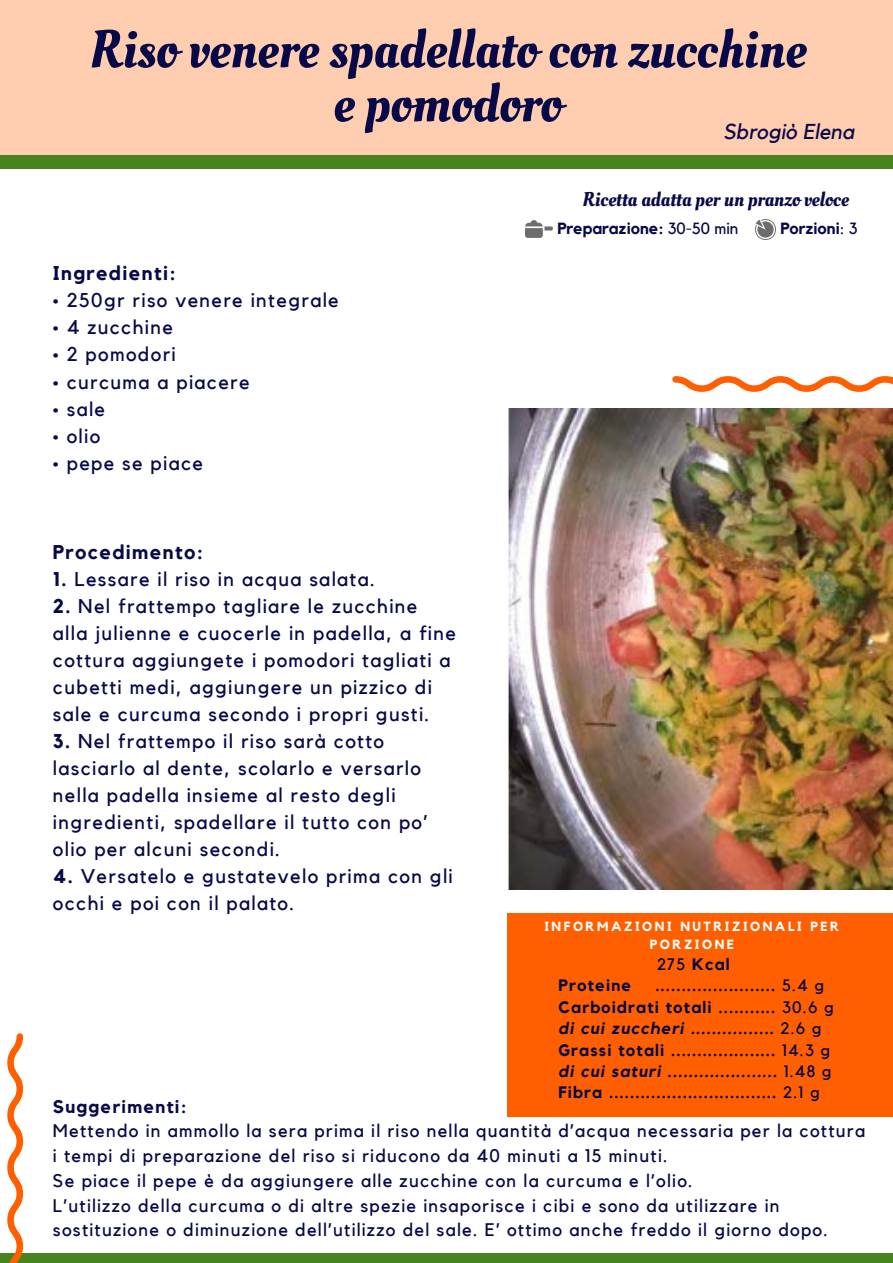
<style>
.page{position:relative;width:893px;height:1263px;background:#fff}
.page>*{position:absolute;margin:0;border:0;box-sizing:border-box;transform-origin:0 0}
.t1{font:52.95px/54px "Oleo Script";color:#070948;text-align:center}
.t2{font:italic 21.45px "Kollektif";color:#070948}
.t3{font:19.8px/27px "Kollektif";letter-spacing:.07em;color:#070948}
.t4{font:19.8px "Oleo Script";color:#070948}
.t5{font:700 19.8px "Kollektif";letter-spacing:.07em;color:#070948}
.t6{font:18.15px/24.8px "Kollektif";letter-spacing:.07em;color:#070948}
.t7{font:700 18.15px "Kollektif";letter-spacing:.07em;color:#070948}
.t8{font:700 16.5px/21.5px "Kollektif";letter-spacing:.07em;color:#070948}
.t9{font:700 16.2px "Kollektif";color:#070948}
.t10{font:700 13.2px/18px "Kollektif";letter-spacing:.19em;color:#fff;text-align:center}
.s1{font-weight:700}
.s2{font-weight:400}
.s3{font-style:italic}
</style>
<div class="page">
<div style="left:0;top:0;width:893px;height:157px;background:#ffcdb0"></div>
<div style="left:507px;top:913px;width:386px;height:204px;background:#ff5f00"></div>
<div style="left:0;top:156px;width:893px;height:13px;background:#48841d"></div>
<div style="left:0;top:1253px;width:893px;height:10px;background:#48841d"></div>
<svg style="left:672px;top:376px;width:221px;height:16px"></svg>
<svg style="left:7px;top:1033px;width:16px;height:230px"></svg>
<img style="left:526px;top:220px;width:27px;height:18px">
<img style="left:756px;top:220px;width:20px;height:20px">
<img style="left:508px;top:409px;width:385px;height:480px">
<h1 class="t1" style="left:89px;top:24px;width:718px">Riso venere spadellato con zucchine e pomodoro</h1>
<p class="t2" style="left:723px;top:121px;width:132px">Sbrogiò Elena</p>
<p class="t4" style="left:582px;top:186px;width:268px">Ricetta adatta per un pranzo veloce</p>
<p class="t5" style="left:53px;top:264px;width:124px">Ingredienti:</p>
<p class="t3" style="left:53px;top:288px;width:287px">• 250gr riso venere integrale</p>
<p class="t3" style="left:53px;top:315px;width:121px">• 4 zucchine</p>
<p class="t3" style="left:53px;top:342px;width:124px">• 2 pomodori</p>
<p class="t3" style="left:53px;top:369px;width:198px">• curcuma a piacere</p>
<p class="t3" style="left:53px;top:396px;width:54px">• sale</p>
<p class="t3" style="left:53px;top:423px;width:49px">• olio</p>
<p class="t3" style="left:53px;top:450px;width:152px">• pepe se piace</p>
<p class="t5" style="left:53px;top:542px;width:152px">Procedimento:</p>
<p class="t3" style="left:53px;top:566px;width:323px"><span class="s1">1.</span> Lessare il riso in acqua salata.</p>
<p class="t3" style="left:53px;top:593px;width:405px"><span class="s1">2.</span> Nel frattempo tagliare le zucchine alla julienne e cuocerle in padella, a fine cottura aggiungete i pomodori tagliati a cubetti medi, aggiungere un pizzico di sale e curcuma secondo i propri gusti.</p>
<p class="t3" style="left:53px;top:728px;width:376px"><span class="s1">3.</span> Nel frattempo il riso sarà cotto lasciarlo al dente, scolarlo e versarlo nella padella insieme al resto degli ingredienti, spadellare il tutto con po’ olio per alcuni secondi.</p>
<p class="t3" style="left:53px;top:863px;width:401px"><span class="s1">4.</span> Versatelo e gustatevelo prima con gli occhi e poi con il palato.</p>
<p class="t9" style="left:557px;top:221px;width:183px">Preparazione: <span class="s2">30-50 min</span></p>
<p class="t9" style="left:780px;top:221px;width:79px">Porzioni<span class="s2">: 3</span></p>
<p class="t10" style="left:544px;top:918px;width:296px">INFORMAZIONI NUTRIZIONALI PER<br>PORZIONE</p>
<p class="t8" style="left:657px;top:954px;width:74px"><span class="s2">275</span> Kcal</p>
<p class="t8" style="left:558px;top:975px;width:74px">Proteine</p>
<p class="t8" style="left:558px;top:975px;width:277px;text-indent:97px">....................... <span class="s2">5.4 g </span>Carboidrati totali ........... <span class="s2">30.6 g </span><span class="s3">di cui zuccheri ................</span> <span class="s2">2.6 g </span>Grassi totali .................... <span class="s2">14.3 g </span><span class="s3">di cui saturi .....................</span> <span class="s2">1.48 g </span>Fibra ................................ <span class="s2">2.1 g</span></p>
<p class="t7" style="left:53px;top:1098px;width:135px">Suggerimenti:</p>
<p class="t6" style="left:53px;top:1119px;width:814px">Mettendo in ammollo la sera prima il riso nella quantità d’acqua necessaria per la cottura i tempi di preparazione del riso si riducono da 40 minuti a 15 minuti.<br>Se piace il pepe è da aggiungere alle zucchine con la curcuma e l’olio.<br>L’utilizzo della curcuma o di altre spezie insaporisce i cibi e sono da utilizzare in sostituzione o diminuzione dell’utilizzo del sale. E’ ottimo anche freddo il giorno dopo.</p>
</div>
